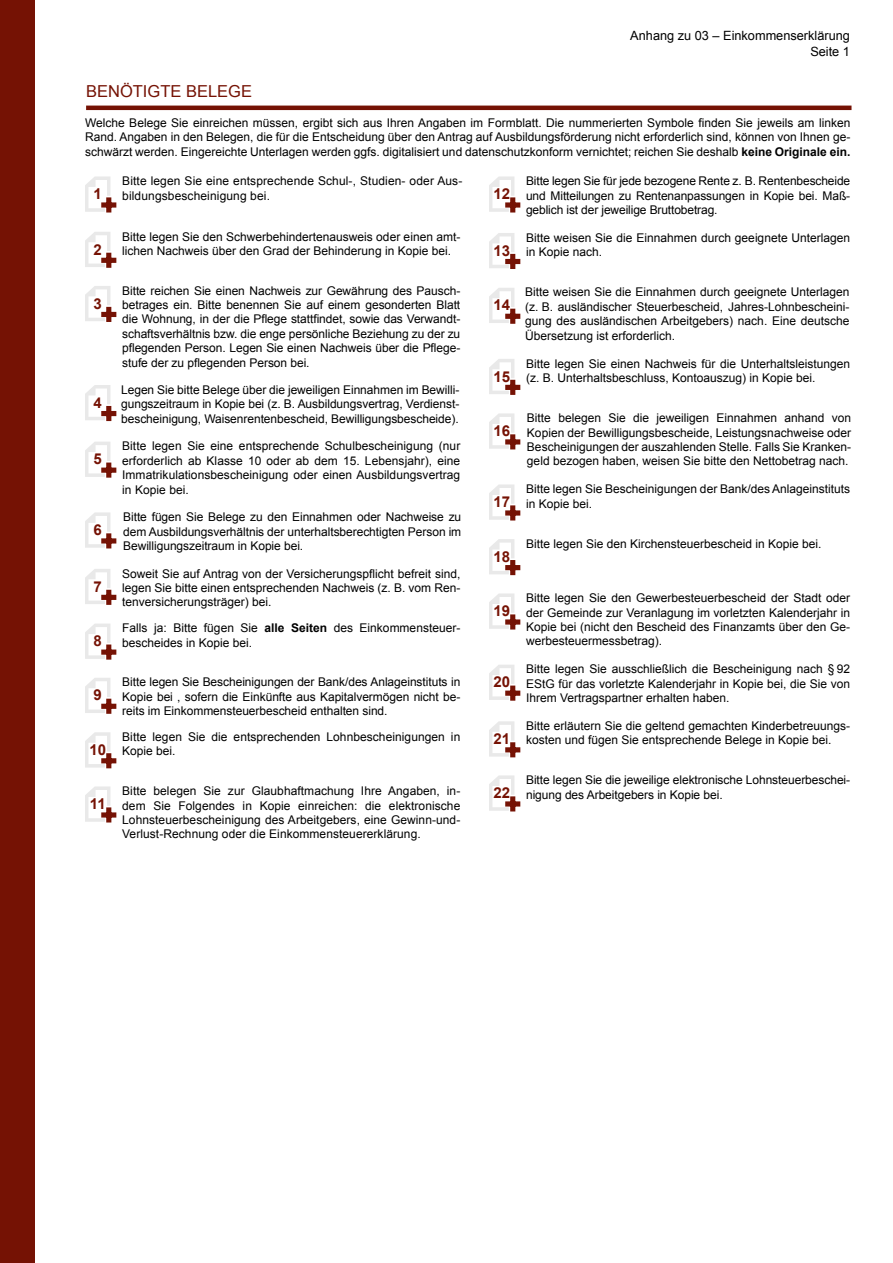
<style>
.page{position:relative;width:893px;height:1263px;background:#fff}
.page>*{position:absolute;margin:0;border:0;box-sizing:border-box;transform-origin:0 0}
.H2_11pt_rot____LINIE{font:16.5px "Arial";color:#751204}
.t1{font:700 15px "Arial";color:#751204}
.Titel___Pagina{font:12.75px "Arial";color:#000}
.FLIEßTEXT_8pt_schwarz{font:12px/14.4px "Arial";color:#000;text-align:justify}
.s1{font-weight:700}
</style>
<div class="page">
<hr style="left:86px;top:106px;width:765px;height:4px;background:#751204">
<svg style="left:85px;top:176px;width:32px;height:37px"></svg>
<svg style="left:85px;top:232px;width:32px;height:36px"></svg>
<svg style="left:85px;top:286px;width:32px;height:36px"></svg>
<svg style="left:85px;top:442px;width:32px;height:36px"></svg>
<svg style="left:85px;top:569px;width:32px;height:36px"></svg>
<svg style="left:85px;top:512px;width:32px;height:37px"></svg>
<svg style="left:85px;top:385px;width:32px;height:37px"></svg>
<svg style="left:85px;top:624px;width:32px;height:36px"></svg>
<svg style="left:85px;top:678px;width:32px;height:36px"></svg>
<svg style="left:489px;top:176px;width:32px;height:37px"></svg>
<svg style="left:489px;top:233px;width:32px;height:36px"></svg>
<svg style="left:489px;top:359px;width:32px;height:36px"></svg>
<svg style="left:489px;top:484px;width:32px;height:37px"></svg>
<svg style="left:489px;top:413px;width:32px;height:37px"></svg>
<svg style="left:489px;top:288px;width:32px;height:36px"></svg>
<svg style="left:489px;top:539px;width:32px;height:37px"></svg>
<svg style="left:85px;top:732px;width:32px;height:37px"></svg>
<svg style="left:85px;top:786px;width:32px;height:37px"></svg>
<svg style="left:489px;top:593px;width:32px;height:37px"></svg>
<svg style="left:489px;top:665px;width:32px;height:36px"></svg>
<svg style="left:489px;top:721px;width:32px;height:37px"></svg>
<svg style="left:489px;top:775px;width:32px;height:37px"></svg>
<div style="left:0;top:0;width:34px;height:1263px;background:#751204"></div>
<p class="Titel___Pagina" style="left:630px;top:28px;width:221px">Anhang zu 03 – Einkommenserklärung</p>
<p class="Titel___Pagina" style="left:810px;top:43px;width:41px">Seite 1</p>
<p class="H2_11pt_rot____LINIE" style="left:86px;top:80px;width:167px">BENÖTIGTE BELEGE</p>
<p class="FLIEßTEXT_8pt_schwarz" style="left:85px;top:115px;width:767px">Welche Belege Sie einreichen müssen, ergibt sich aus Ihren Angaben im Formblatt. Die nummerierten Symbole finden Sie jeweils am linken Rand. Angaben in den Belegen, die für die Entscheidung über den Antrag auf Ausbildungsförderung nicht erforderlich sind, können von Ihnen ge&shy;schwärzt werden. Eingereichte Unterlagen werden ggfs. digitalisiert und datenschutzkonform vernichtet; reichen Sie deshalb <span class="s1">keine Originale ein.</span></p>
<p class="FLIEßTEXT_8pt_schwarz" style="left:122px;top:174px;width:342px">Bitte legen Sie eine entsprechende Schul-, Studien- oder Aus&shy;bildungsbescheinigung bei.</p>
<p class="FLIEßTEXT_8pt_schwarz" style="left:526px;top:174px;width:326px">Bitte legen Sie für jede bezogene Rente z. B. Rentenbescheide und Mitteilungen zu Rentenanpassungen in Kopie bei. Maß&shy;geblich ist der jeweilige Bruttobetrag.</p>
<p class="t1" style="left:94px;top:184px;width:10px">1</p>
<p class="t1" style="left:493px;top:184px;width:18px">12</p>
<p class="t1" style="left:94px;top:239px;width:10px">2</p>
<p class="t1" style="left:94px;top:293px;width:10px">3</p>
<p class="t1" style="left:94px;top:393px;width:10px">4</p>
<p class="t1" style="left:94px;top:449px;width:10px">5</p>
<p class="t1" style="left:94px;top:520px;width:10px">6</p>
<p class="t1" style="left:94px;top:576px;width:10px">7</p>
<p class="FLIEßTEXT_8pt_schwarz" style="left:122px;top:229px;width:339px">Bitte legen Sie den Schwerbehindertenausweis oder einen amt&shy;lichen Nachweis über den Grad der Behinderung in Kopie bei.</p>
<p class="FLIEßTEXT_8pt_schwarz" style="left:122px;top:283px;width:340px">Bitte reichen Sie einen Nachweis zur Gewährung des Pausch&shy;betrages ein. Bitte benennen Sie auf einem gesonderten Blatt die Wohnung, in der die Pflege stattfindet, sowie das Verwandt&shy;schaftsverhältnis bzw. die enge persönliche Beziehung zu der zu pflegenden Person. Legen Sie einen Nachweis über die Pflege&shy;stufe der zu pflegenden Person bei.</p>
<p class="FLIEßTEXT_8pt_schwarz" style="left:121px;top:382px;width:340px">Legen Sie bitte Belege über die jeweiligen Einnahmen im Bewilli&shy;gungszeitraum in Kopie bei (z. B. Ausbildungsvertrag, Verdienst&shy;bescheinigung, Waisenrentenbescheid, Bewilligungsbescheide).</p>
<p class="FLIEßTEXT_8pt_schwarz" style="left:122px;top:439px;width:340px">Bitte legen Sie eine entsprechende Schulbescheinigung (nur erforderlich ab Klasse 10 oder ab dem 15. Lebensjahr), eine Immatrikulationsbescheinigung oder einen Ausbildungsvertrag in Kopie bei.</p>
<p class="FLIEßTEXT_8pt_schwarz" style="left:123px;top:510px;width:340px">Bitte fügen Sie Belege zu den Einnahmen oder Nachweise zu dem Ausbildungsverhältnis der unterhaltsberechtigten Person im Bewilligungszeitraum in Kopie bei.</p>
<p class="FLIEßTEXT_8pt_schwarz" style="left:122px;top:566px;width:340px">Soweit Sie auf Antrag von der Versicherungspflicht befreit sind, legen Sie bitte einen entsprechenden Nachweis (z. B. vom Ren&shy;tenversicherungsträger) bei.</p>
<p class="FLIEßTEXT_8pt_schwarz" style="left:122px;top:621px;width:340px">Falls ja: Bitte fügen Sie <span class="s1">alle Seiten</span> des Einkommensteuer-</p>
<p class="t1" style="left:94px;top:631px;width:10px">8</p>
<p class="FLIEßTEXT_8pt_schwarz" style="left:122px;top:635px;width:132px">bescheides in Kopie bei.</p>
<p class="FLIEßTEXT_8pt_schwarz" style="left:122px;top:675px;width:340px">Bitte legen Sie Bescheinigungen der Bank/des Anlageinstituts in Kopie bei , sofern die Einkünfte aus Kapitalvermögen nicht be&shy;reits im Einkommensteuerbescheid enthalten sind.</p>
<p class="t1" style="left:94px;top:685px;width:10px">9</p>
<p class="t1" style="left:89px;top:740px;width:18px">10</p>
<p class="t1" style="left:90px;top:794px;width:17px">11</p>
<p class="FLIEßTEXT_8pt_schwarz" style="left:122px;top:730px;width:340px">Bitte legen Sie die entsprechenden Lohnbescheinigungen in<br>Kopie bei.</p>
<p class="FLIEßTEXT_8pt_schwarz" style="left:122px;top:784px;width:340px">Bitte belegen Sie zur Glaubhaftmachung Ihre Angaben, in&shy;dem Sie Folgendes in Kopie einreichen: die elektronische Lohnsteuer bescheinigung des Arbeitgebers, eine Gewinn-und-Verlust-Rechnung oder die Einkommensteuererklärung.</p>
<p class="t1" style="left:493px;top:241px;width:18px">13</p>
<p class="t1" style="left:493px;top:295px;width:18px">14</p>
<p class="t1" style="left:493px;top:366px;width:18px">15</p>
<p class="t1" style="left:493px;top:421px;width:18px">16</p>
<p class="t1" style="left:493px;top:492px;width:18px">17</p>
<p class="t1" style="left:493px;top:547px;width:18px">18</p>
<p class="t1" style="left:493px;top:601px;width:18px">19</p>
<p class="t1" style="left:493px;top:672px;width:18px">20</p>
<p class="FLIEßTEXT_8pt_schwarz" style="left:526px;top:230px;width:326px">Bitte weisen Sie die Einnahmen durch geeignete Unterlagen in Kopie nach.</p>
<p class="FLIEßTEXT_8pt_schwarz" style="left:525px;top:285px;width:326px">Bitte weisen Sie die Einnahmen durch geeignete Unterlagen (z. B. ausländischer Steuerbescheid, Jahres-Lohnbescheini&shy;gung des ausländischen Arbeitgebers) nach. Eine deutsche Übersetzung ist erforderlich.</p>
<p class="FLIEßTEXT_8pt_schwarz" style="left:526px;top:356px;width:326px">Bitte legen Sie einen Nachweis für die Unterhaltsleistungen (z. B. Unterhaltsbeschluss, Kontoauszug) in Kopie bei.</p>
<p class="FLIEßTEXT_8pt_schwarz" style="left:527px;top:411px;width:326px">Bitte belegen Sie die jeweiligen Einnahmen anhand von Kopien der Bewilligungsbescheide, Leistungsnachweise oder Bescheinigungen der auszahlenden Stelle. Falls Sie Kranken&shy;geld bezogen haben, weisen Sie bitte den Nettobetrag nach.</p>
<p class="FLIEßTEXT_8pt_schwarz" style="left:526px;top:482px;width:326px">Bitte legen Sie Bescheinigungen der Bank/des Anlage instituts in Kopie bei.</p>
<p class="FLIEßTEXT_8pt_schwarz" style="left:526px;top:536px;width:297px">Bitte legen Sie den Kirchensteuerbescheid in Kopie bei.</p>
<p class="FLIEßTEXT_8pt_schwarz" style="left:526px;top:591px;width:326px">Bitte legen Sie den Gewerbesteuerbescheid der Stadt oder der Gemeinde zur Veranlagung im vorletzten Kalenderjahr in Kopie bei (nicht den Bescheid des Finanzamts über den Ge&shy;werbesteuermessbetrag).</p>
<p class="FLIEßTEXT_8pt_schwarz" style="left:526px;top:662px;width:326px">Bitte legen Sie ausschließlich die Bescheinigung nach § 92<br>EStG für das vorletzte Kalenderjahr in Kopie bei, die Sie von Ihrem Vertragspartner erhalten haben.</p>
<p class="FLIEßTEXT_8pt_schwarz" style="left:526px;top:719px;width:326px">Bitte erläutern Sie die geltend gemachten Kinderbetreuungs-</p>
<p class="t1" style="left:493px;top:729px;width:18px">21</p>
<p class="FLIEßTEXT_8pt_schwarz" style="left:526px;top:733px;width:307px">kosten und fügen Sie entsprechende Belege in Kopie bei.</p>
<p class="FLIEßTEXT_8pt_schwarz" style="left:526px;top:773px;width:326px">Bitte legen Sie die jeweilige elektronische Lohnsteuerbeschei-</p>
<p class="t1" style="left:493px;top:783px;width:18px">22</p>
<p class="FLIEßTEXT_8pt_schwarz" style="left:526px;top:787px;width:198px">nigung des Arbeitgebers in Kopie bei.</p>
</div>
